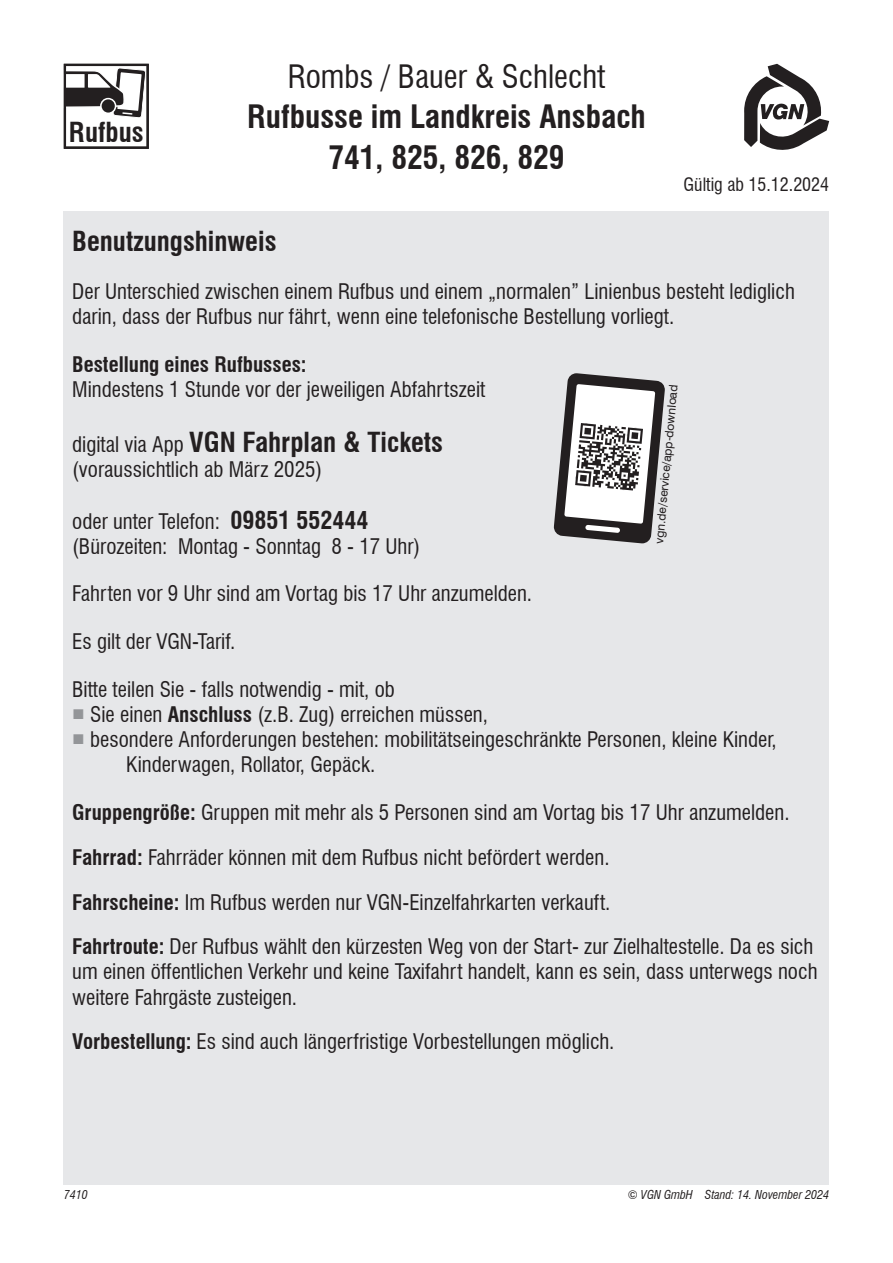
<style>
.page{position:relative;width:893px;height:1263px;background:#fff}
.page>*{position:absolute;margin:0;border:0;box-sizing:border-box;transform-origin:0 0}
.t1{font:700 condensed 31.5px/40.5px "Swiss 721 BT";color:#231f20;text-align:center}
.t2{font:condensed 31.5px "Swiss 721 BT";color:#231f20}
.t3{font:700 condensed 27px "Swiss 721 BT";color:#231f20}
.t4{font:condensed 21px/25.2px "Swiss 721 BT";color:#231f20}
.t5{font:700 condensed 21px "Swiss 721 BT";color:#231f20}
.t6{font:condensed 18px "Swiss 721 BT";color:#231f20}
.t7{font:italic condensed 12px "Swiss 721 BT";color:#231f20}
.t8{font:12px "Swiss 721 BT";color:#231f20}
.s1{font-weight:400;font-size:21px}
.s2{font-weight:700;font-size:24px}
.s3{font-family:"Arial";font-stretch:normal;color:#939598}
.s4{font-weight:700}
</style>
<div class="page">
<div style="left:64px;top:211px;width:765px;height:973px;background:#e6e7e9"></div>
<svg style="left:744px;top:64px;width:85px;height:86px"></svg>
<svg style="left:64px;top:64px;width:85px;height:85px"></svg>
<svg style="left:553px;top:373px;width:112px;height:170px"></svg>
<p class="t3" style="left:69px;top:116px;width:76px">Rufbus</p>
<h1 class="t2" style="left:288px;top:57px;width:319px">Rombs / Bauer &amp; Schlecht</h1>
<h1 class="t1" style="left:247px;top:96px;width:400px">Rufbusse im Landkreis Ansbach<br>741, 825, 826, 829</h1>
<p class="t6" style="left:684px;top:174px;width:147px">Gültig ab 15.12.2024</p>
<p class="t3" style="left:72px;top:225px;width:206px">Benutzungshinweis</p>
<p class="t4" style="left:72px;top:279px;width:724px">Der Unterschied zwischen einem Rufbus und einem „normalen” Linienbus besteht lediglich darin, dass der Rufbus nur fährt, wenn eine telefonische Bestellung vorliegt.</p>
<p class="t5" style="left:72px;top:352px;width:236px">Bestellung eines Rufbusses:</p>
<p class="t4" style="left:72px;top:377px;width:415px">Mindestens 1 Stunde vor der jeweiligen Abfahrtszeit</p>
<p class="t3" style="left:72px;top:426px;width:372px"><span class="s1">digital via App</span> VGN Fahrplan &amp; Tickets</p>
<p class="t4" style="left:72px;top:457px;width:251px">(voraussichtlich ab März 2025)</p>
<p class="t4" style="left:72px;top:508px;width:349px">oder unter Telefon: <span class="s2">09851 552444 </span>(Bürozeiten: Montag - Sonntag 8 - 17 Uhr)</p>
<p class="t4" style="left:72px;top:581px;width:461px">Fahrten vor 9 Uhr sind am Vortag bis 17 Uhr anzumelden.</p>
<p class="t4" style="left:72px;top:629px;width:165px">Es gilt der VGN-Tarif.</p>
<p class="t4" style="left:72px;top:676px;width:324px">Bitte teilen Sie - falls notwendig - mit, ob</p>
<p class="t4" style="left:72px;top:702px;width:417px"><span class="s3">■</span> Sie einen <span class="s4">Anschluss</span> (z.B. Zug) erreichen müssen,</p>
<p class="t4" style="left:126px;top:727px;width:652px;text-indent:-54px"><span class="s3">■</span> besondere Anforderungen bestehen: mobilitätseingeschränkte Personen, kleine Kinder,<br>Kinderwagen, Rollator, Gepäck.</p>
<p class="t4" style="left:72px;top:790px;width:743px;line-height:44.7px"><span class="s4">Gruppengröße:</span> Gruppen mit mehr als 5 Personen sind am Vortag bis 17 Uhr anzumelden.<br><span class="s4">Fahrrad:</span> Fahrräder können mit dem Rufbus nicht befördert werden.<br><span class="s4">Fahrscheine:</span> Im Rufbus werden nur VGN-Einzelfahrkarten verkauft.<br><span class="s4">Fahrtroute:</span> Der Rufbus wählt den kürzesten Weg von der Start- zur Zielhaltestelle. Da es sich</p>
<p class="t4" style="left:72px;top:959px;width:747px">um einen öffentlichen Verkehr und keine Taxifahrt handelt, kann es sein, dass unterwegs noch weitere Fahrgäste zusteigen.</p>
<p class="t4" style="left:72px;top:1029px;width:544px"><span class="s4">Vorbestellung:</span> Es sind auch längerfristige Vorbestellungen möglich.</p>
<p class="t8" style="left:652px;top:542px;width:161px;rotate:-85deg">vgn.de/service/app-download</p>
<p class="t7" style="left:64px;top:1187px;width:25px">7410</p>
<p class="t7" style="left:628px;top:1188px;width:203px">© VGN GmbH Stand: 14. November 2024</p>
</div>
